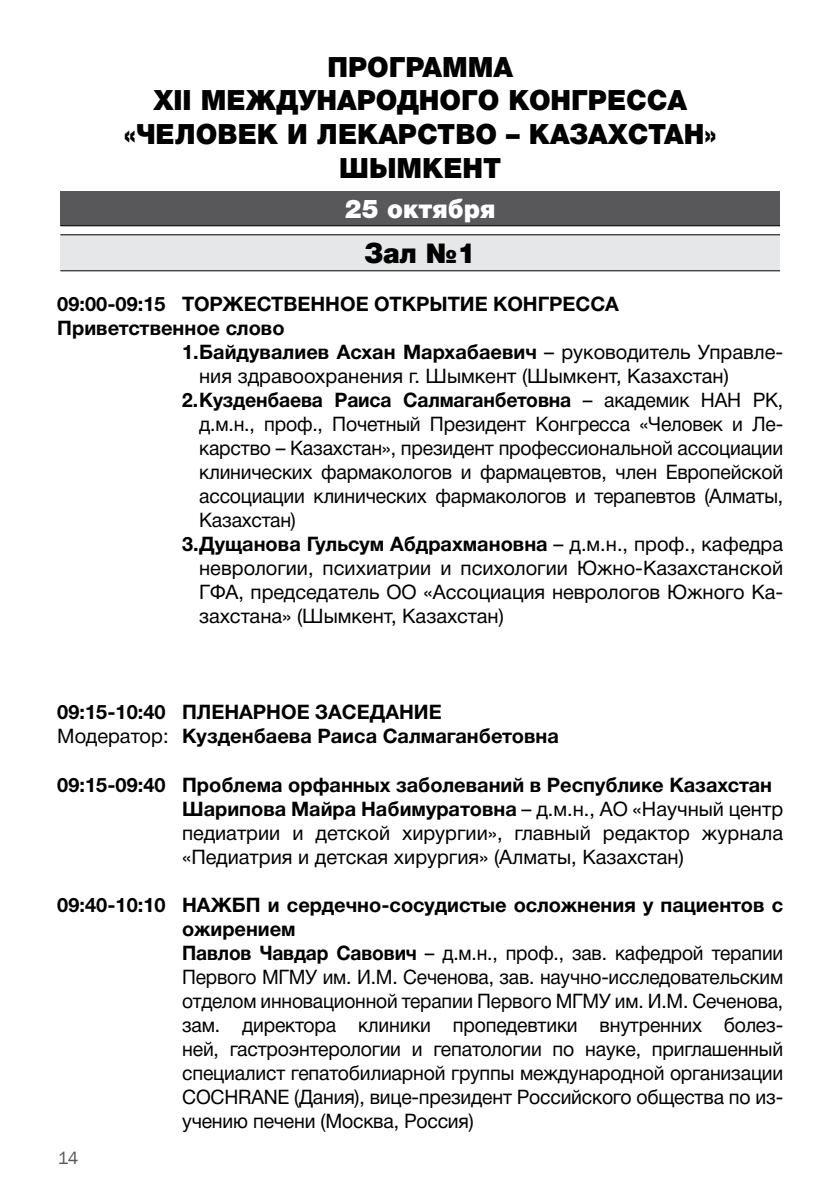
<style>
.page{position:relative;width:840px;height:1191px;background:#fff}
.page>*{position:absolute;margin:0;border:0;box-sizing:border-box;transform-origin:0 0}
.t1{font:900 28px/33.6px "Helvetica Neue Cyr";color:#000;text-align:center}
.t2{font:900 26px "Helvetica Neue Cyr";color:#fff}
.t3{font:20px/24px "Helvetica Neue Cyr";letter-spacing:-.01em;color:#000}
.t4{font:20px/24px "Helvetica Neue Cyr";letter-spacing:-.01em;color:#000;scale:.96 1}
.t5{font:700 20px/24px "Helvetica Neue Cyr";color:#000}
.t6{font:18px "Franklin Gothic";color:#58585b}
.s1{font-weight:400}
.s2{font-weight:700}
</style>
<div class="page">
<div style="left:60px;top:191px;width:719px;height:35px;background:#58585b"></div>
<hr style="left:60px;top:225px;width:719px;height:1px;background:#000">
<div style="left:60px;top:235px;width:719px;height:36px;background:#e6e7e8"></div>
<hr style="left:60px;top:234px;width:719px;height:1px;background:#000">
<hr style="left:60px;top:270px;width:719px;height:1px;background:#000">
<h1 class="t1" style="left:124px;top:50px;width:593px">ПРОГРАММА<br>XІІ МЕЖДУНАРОДНОГО КОНГРЕССА «ЧЕЛОВЕК И ЛЕКАРСТВО – КАЗАХСТАН»<br>ШЫМКЕНТ</h1>
<h2 class="t2" style="left:345px;top:194px;width:152px">25 октября</h2>
<h1 class="t1" style="left:364px;top:236px;width:112px">Зал №1</h1>
<p class="t5" style="left:57px;top:292px;width:563px">09:00-09:15 ТОРЖЕСТВЕННОЕ ОТКРЫТИЕ КОНГРЕССА</p>
<p class="t5" style="left:57px;top:316px;width:229px">Приветственное слово</p>
<p class="t5" style="left:182px;top:340px;width:602px">1.Байдувалиев Асхан Мархабаевич <span class="s1">– руководитель Управле-</span></p>
<p class="t3" style="left:199px;top:364px;width:531px">ния здравоохранения г. Шымкент (Шымкент, Казахстан)</p>
<p class="t5" style="left:182px;top:388px;width:602px">2.Кузденбаева Раиса Салмаганбетовна <span class="s1">– академик НАН РК,</span></p>
<p class="t3" style="left:199px;top:412px;width:585px">д.м.н., проф., Почетный Президент Конгресса «Человек и Ле-</p>
<p class="t3" style="left:199px;top:436px;width:585px">карство – Казахстан», президент профессиональной ассоциации</p>
<p class="t3" style="left:199px;top:460px;width:585px">клинических фармакологов и фармацевтов, член Европейской</p>
<p class="t3" style="left:199px;top:484px;width:585px">ассоциации клинических фармакологов и терапевтов (Алматы,</p>
<p class="t3" style="left:199px;top:508px;width:98px">Казахстан)</p>
<p class="t5" style="left:182px;top:532px;width:602px">3.Дущанова Гульсум Абдрахмановна <span class="s1">– д.м.н., проф., кафедра</span></p>
<p class="t3" style="left:199px;top:556px;width:585px">неврологии, психиатрии и психологии Южно-Казахстанской</p>
<p class="t3" style="left:199px;top:580px;width:585px">ГФА, председатель ОО «Ассоциация неврологов Южного Ка-</p>
<p class="t3" style="left:199px;top:604px;width:306px">захстана» (Шымкент, Казахстан)</p>
<p class="t5" style="left:57px;top:700px;width:503px">09:15-10:40 ПЛЕНАРНОЕ ЗАСЕДАНИЕ<br><span class="s1">Модератор:</span> Кузденбаева Раиса Салмаганбетовна</p>
<p class="t3" style="left:182px;top:772px;width:602px;text-indent:-125px"><span class="s2">09:15-09:40 Проблема орфанных заболеваний в Республике Казахстан Шарипова Майра Набимуратовна</span> – д.м.н., АО «Научный центр педиатрии и детской хирургии», главный редактор журнала «Педиатрия и детская хирургия» (Алматы, Казахстан)</p>
<p class="t4" style="left:182px;top:892px;width:627px;text-indent:-125px"><span class="s2">09:40-10:10 НАЖБП и сердечно-сосудистые осложнения у пациентов с ожирением<br>Павлов Чавдар Савович</span> – д.м.н., проф., зав. кафедрой терапии Первого МГМУ им. И.М. Сеченова, зав. научно-исследовательским отделом инновационной терапии Первого МГМУ им. И.М. Сеченова, зам. директора клиники пропедевтики внутренних болез&shy;ней, гастроэнтерологии и гепатологии по науке, приглашенный специалист гепатобилиарной группы международной организации COCHRANE (Дания), вице-президент Российского общества по из&shy;учению печени (Москва, Россия)</p>
<p class="t6" style="left:58px;top:1146px;width:22px">14</p>
</div>
